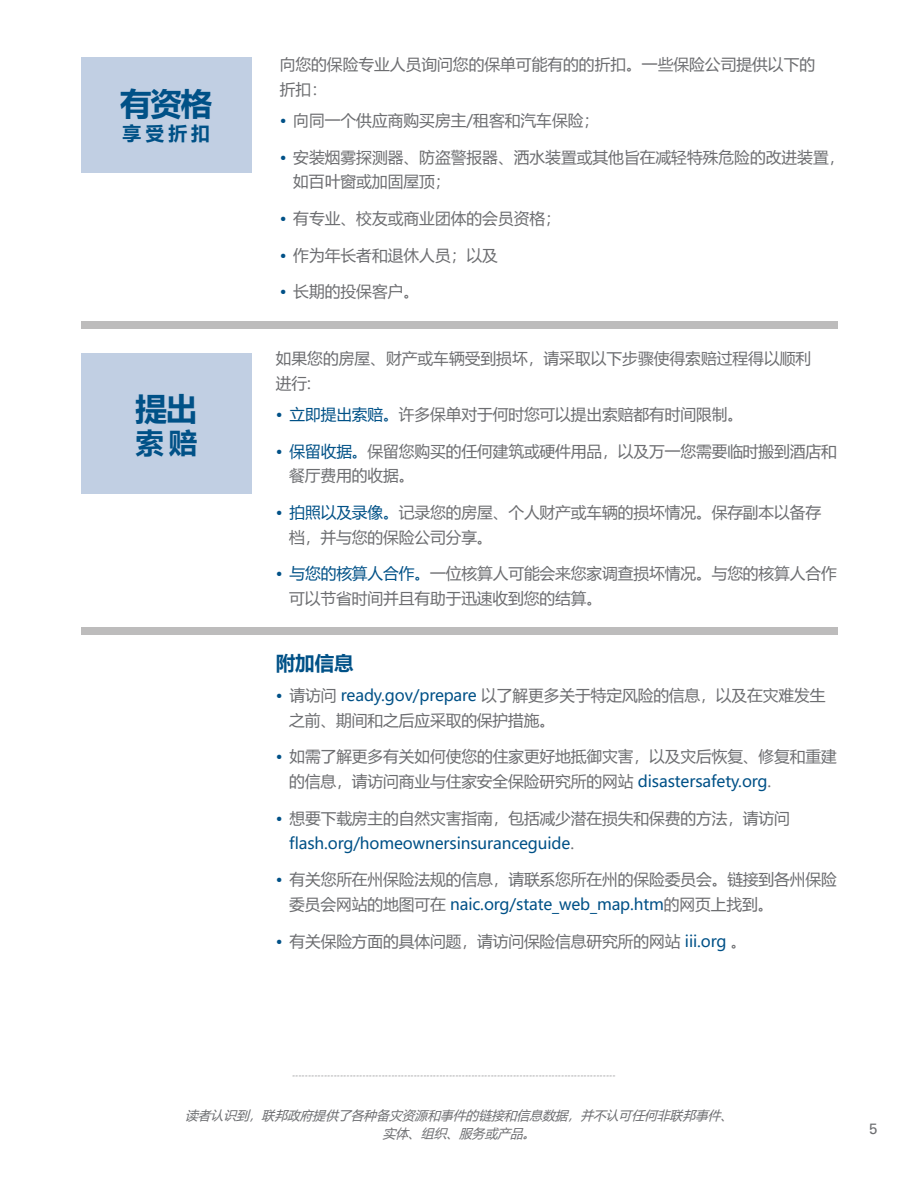
<style>
.page{position:relative;width:918px;height:1188px;background:#fff}
.page>*{position:absolute;margin:0;border:0;box-sizing:border-box;transform-origin:0 0}
.t1{font:700 31.5px "Microsoft Ya Hei";color:#005187}
.t2{font:700 28.5px "Microsoft Ya Hei";color:#005187}
.t3{font:700 19.5px "Microsoft Ya Hei";color:#005187}
.t4{font:700 18.75px "Microsoft Ya Hei";color:#005187}
.text{font:15.75px/24.8px "Microsoft Ya Hei";letter-spacing:-.005em;color:#6c6d70}
.t5{font:15.75px/24.8px "Microsoft Ya Hei";letter-spacing:-.005em;color:#005187}
.t6{font:15px "Univers LT Std";color:#6c6d70}
.text_2{font:italic 12.75px "Microsoft Ya Hei";color:#6c6d70}
.t7{font:9px "Minion Pro";color:#6c6d70}
.s1{color:#005187}
.s2{color:#6c6d70}
</style>
<div class="page">
<div style="left:81px;top:57px;width:171px;height:116px;background:#c1cfe3"></div>
<div style="left:81px;top:354px;width:171px;height:140px;background:#c1cfe3"></div>
<div style="left:81px;top:627px;width:756px;height:8px;background:#bdbcbc"></div>
<div style="left:81px;top:322px;width:756px;height:7px;background:#bdbcbc"></div>
<h2 class="t1" style="left:120px;top:82px;width:93px">有资格</h2>
<h2 class="t4" style="left:123px;top:121px;width:89px">享受折扣</h2>
<p class="t1" style="left:135px;top:387px;width:63px">提出</p>
<p class="t2" style="left:135px;top:423px;width:63px">索赔</p>
<p class="text" style="left:280px;top:51px;width:537px">向您的保险专业人员询问您的保单可能有的的折扣。一些保险公司提供以下的折扣：</p>
<p class="text" style="left:280px;top:108px;width:321px"><span class="s1">•</span> 向同一个供应商购买房主/租客和汽车保险;</p>
<p class="text" style="left:293px;top:144px;width:553px;text-indent:-14px"><span class="s1">•</span> 安装烟雾探测器、防盗警报器、洒水装置或其他旨在减轻特殊危险的改进装置，如百叶窗或加固屋顶;</p>
<p class="text" style="left:280px;top:206px;width:283px"><span class="s1">•</span> 有专业、校友或商业团体的会员资格;</p>
<p class="text" style="left:280px;top:242px;width:220px"><span class="s1">•</span> 作为年长者和退休人员；以及</p>
<p class="text" style="left:280px;top:279px;width:141px"><span class="s1">•</span> 长期的投保客户。</p>
<p class="text" style="left:276px;top:345px;width:537px">如果您的房屋、财产或车辆受到损坏，请采取以下步骤使得索赔过程得以顺利进行:</p>
<p class="text" style="left:276px;top:402px;width:469px"><span class="s1">• 立即提出索赔。</span>许多保单对于何时您可以提出索赔都有时间限制。</p>
<p class="text" style="left:289px;top:438px;width:549px;text-indent:-14px"><span class="s1">• 保留收据。</span>保留您购买的任何建筑或硬件用品，以及万一您需要临时搬到酒店和餐厅费用的收据。</p>
<p class="text" style="left:289px;top:500px;width:533px;text-indent:-14px"><span class="s1">• 拍照以及录像。</span>记录您的房屋、个人财产或车辆的损坏情况。保存副本以备存档，并与您的保险公司分享。</p>
<p class="text" style="left:289px;top:561px;width:549px;text-indent:-14px"><span class="s1">• 与您的核算人合作。</span>一位核算人可能会来您家调查损坏情况。与您的核算人合作可以节省时间并且有助于迅速收到您的结算。</p>
<h3 class="t3" style="left:276px;top:649px;width:79px">附加信息</h3>
<p class="text" style="left:289px;top:683px;width:538px;text-indent:-14px"><span class="s1">•</span> 请访问 <span class="s1">ready.gov/prepare</span> 以了解更多关于特定风险的信息，以及在灾难发生之前、期间和之后应采取的保护措施。</p>
<p class="text" style="left:289px;top:744px;width:549px;text-indent:-14px"><span class="s1">•</span> 如需了解更多有关如何使您的住家更好地抵御灾害，以及灾后恢复、修复和重建的信息，请访问商业与住家安全保险研究所的网站 <span class="s1">disastersafety.org</span>.</p>
<p class="t5" style="left:289px;top:805px;width:502px;text-indent:-14px">• <span class="s2">想要下载房主的自然灾害指南，包括减少潜在损失和保费的方法，请访问</span>flash.org/homeownersinsuranceguide<span class="s2">.</span></p>
<p class="text" style="left:289px;top:867px;width:549px;text-indent:-14px"><span class="s1">•</span> 有关您所在州保险法规的信息，请联系您所在州的保险委员会。链接到各州保险委员会网站的地图可在 <span class="s1">naic.org/state_web_map.htm</span>的网页上找到。</p>
<p class="text" style="left:276px;top:928px;width:472px"><span class="s1">•</span> 有关保险方面的具体问题，请访问保险信息研究所的网站 <span class="s1">iii.org</span> 。</p>
<p class="t7" style="left:292px;top:1069px;width:325px">-----------------------------------------------------------------------------------------------------</p>
<p class="text_2" style="left:185px;top:1107px;width:70px">读者认识到</p>
<p class="text_2" style="left:249px;top:1107px;width:19px">，</p>
<p class="text_2" style="left:262px;top:1107px;width:312px">联邦政府提供了各种备灾资源和事件的链接和信息数据</p>
<p class="text_2" style="left:568px;top:1107px;width:19px">，</p>
<p class="text_2" style="left:383px;top:1125px;width:31px">实体</p>
<p class="text_2" style="left:408px;top:1125px;width:19px">、</p>
<p class="text_2" style="left:421px;top:1125px;width:31px">组织</p>
<p class="text_2" style="left:446px;top:1125px;width:19px">、</p>
<p class="text_2" style="left:459px;top:1125px;width:70px">服务或产品</p>
<p class="text_2" style="left:523px;top:1125px;width:19px">。</p>
<p class="text_2" style="left:580px;top:1107px;width:146px">并不认可任何非联邦事件</p>
<p class="text_2" style="left:721px;top:1107px;width:19px">、</p>
<p class="t6" style="left:869px;top:1120px;width:10px">5</p>
</div>
